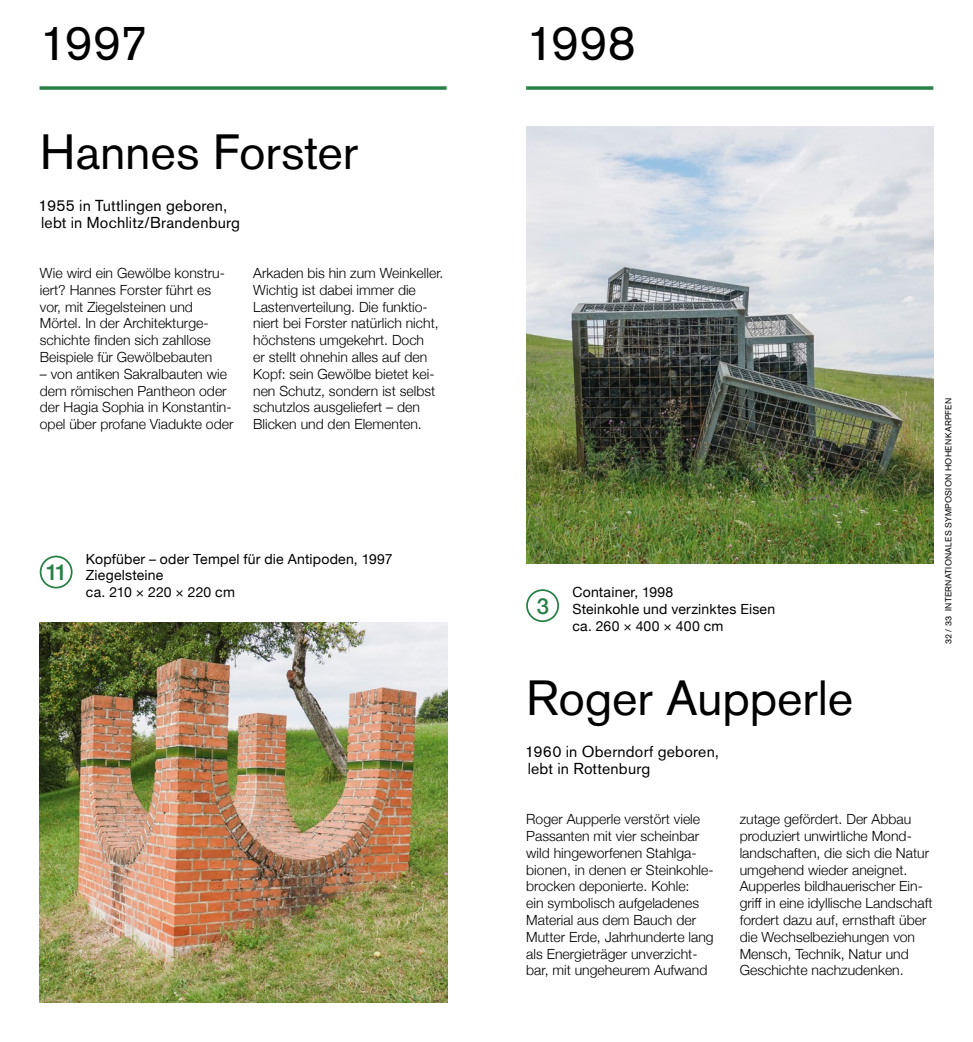
<style>
.page{position:relative;width:973px;height:1042px;background:#fff}
.page>*{position:absolute;margin:0;border:0;box-sizing:border-box;transform-origin:0 0}
.t1{font:49px "Akzidenz Grotesk BE";letter-spacing:-.005em;color:#000}
.t2{font:500 22.05px "Helvetica Neue";color:#278045}
.t3{font:15.75px/16.8px "Akzidenz Grotesk BE";letter-spacing:.01em;color:#000}
.t4{font:300 14px/16.8px "Helvetica Neue";color:#000}
.t5{font:14px/16.8px "Helvetica Neue";letter-spacing:.015em;color:#000}
.t6{font:8.75px "Akzidenz Grotesk BE";letter-spacing:.035em;color:#000}
</style>
<div class="page">
<img style="left:39px;top:86px;width:895px;height:917px">
<h1 class="t1" style="left:40px;top:13px;width:110px">1997</h1>
<h1 class="t1" style="left:40px;top:122px;width:320px">Hannes Forster</h1>
<p class="t3" style="left:39px;top:197px;width:203px">1955 in Tuttlingen geboren, lebt in Mochlitz/Brandenburg</p>
<p class="t4" style="left:40px;top:264px;width:186px">Wie wird ein Gewölbe konstru&shy;iert? Hannes Forster führt es vor, mit Ziegelsteinen und<br>Mörtel. In der Architekturge&shy;schichte finden sich zahllose<br>Beispiele für Gewölbebauten</p>
<p class="t4" style="left:40px;top:364px;width:195px">– von antiken Sakralbauten wie dem römischen Pantheon oder der Hagia Sophia in Konstantin&shy;opel über profane Viadukte oder</p>
<p class="t4" style="left:253px;top:264px;width:192px">Arkaden bis hin zum Weinkeller.<br>Wichtig ist dabei immer die<br>Lastenverteilung. Die funktio&shy;niert bei Forster natürlich nicht, höchstens umgekehrt. Doch<br>er stellt ohnehin alles auf den<br>Kopf: sein Gewölbe bietet kei&shy;nen Schutz, sondern ist selbst schutzlos ausgeliefert – den<br>Blicken und den Elementen.</p>
<h2 class="t2" style="left:46px;top:555px;width:23px">11</h2>
<p class="t5" style="left:86px;top:551px;width:308px">Kopfüber – oder Tempel für die Antipoden, 1997<br>Ziegelsteine<br>ca. 210 × 220 × 220 cm</p>
<h1 class="t1" style="left:526px;top:13px;width:111px">1998</h1>
<h2 class="t2" style="left:536px;top:588px;width:14px">3</h2>
<p class="t5" style="left:572px;top:585px;width:204px">Container, 1998<br>Steinkohle und verzinktes Eisen ca. 260 × 400 × 400 cm</p>
<h1 class="t1" style="left:526px;top:668px;width:328px">Roger Aupperle</h1>
<p class="t3" style="left:525px;top:743px;width:195px">1960 in Oberndorf geboren, lebt in Rottenburg</p>
<p class="t6" style="left:943px;top:644px;width:248px;rotate:-90deg">32 / 33 INTERNATIONALES SYMPOSION HOHENKARPFEN</p>
<p class="t4" style="left:526px;top:810px;width:189px">Roger Aupperle verstört viele<br>Passanten mit vier scheinbar wild hingeworfenen Stahlga&shy;bionen, in denen er Steinkohle&shy;brocken deponierte. Kohle:<br>ein symbolisch aufgeladenes<br>Material aus dem Bauch der<br>Mutter Erde, Jahrhunderte lang als Energieträger unverzicht&shy;bar, mit ungeheurem Aufwand</p>
<p class="t4" style="left:739px;top:810px;width:194px">zutage gefördert. Der Abbau produziert unwirtliche Mond&shy;landschaften, die sich die Natur umgehend wieder aneignet.<br>Aupperles bildhauerischer Ein&shy;griff in eine idyllische Landschaft fordert dazu auf, ernsthaft über die Wechselbeziehungen von<br>Mensch, Technik, Natur und<br>Geschichte nachzudenken.</p>
</div>
